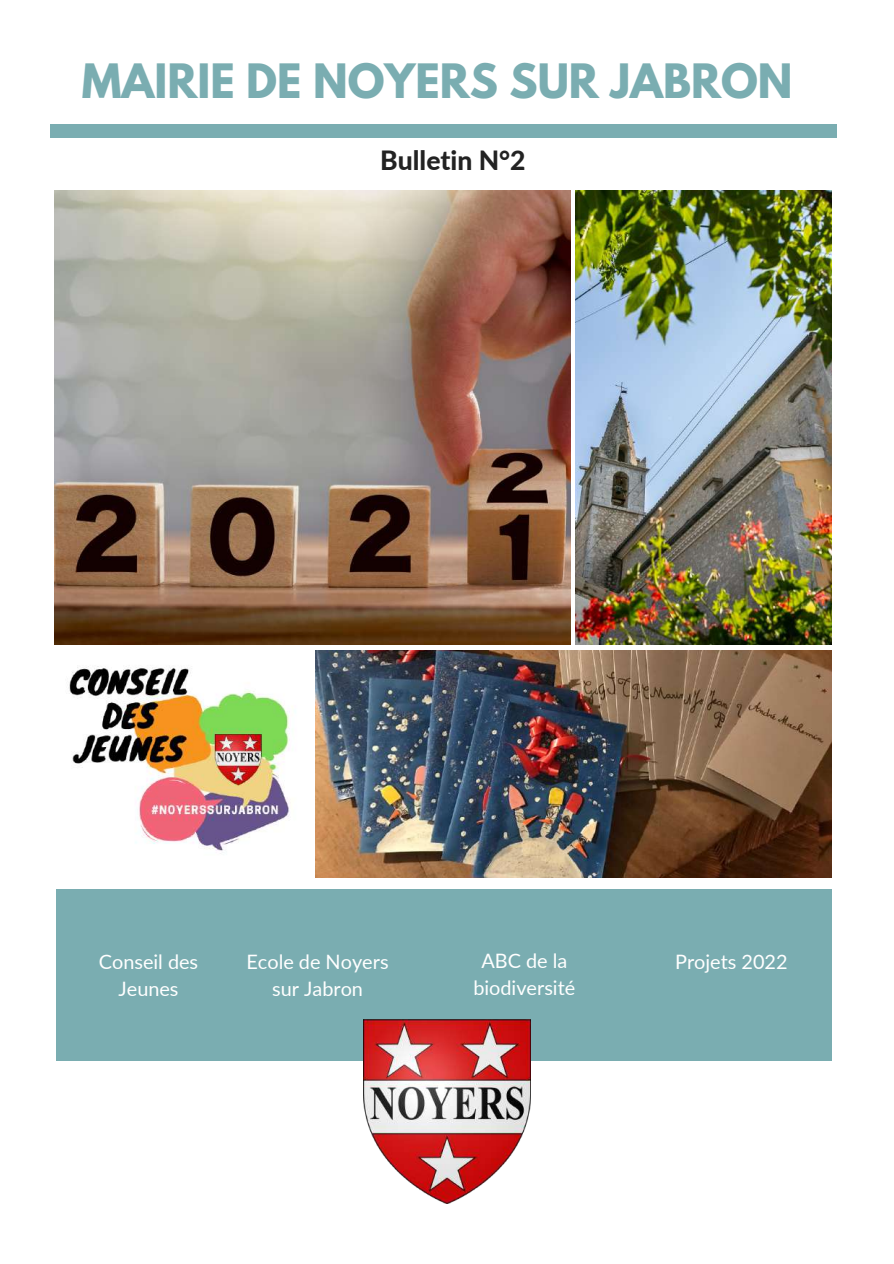
<style>
.page{position:relative;width:894px;height:1264px;background:#fff}
.page>*{position:absolute;margin:0;border:0;box-sizing:border-box;transform-origin:0 0}
.t1{font:700 42px "League Spartan";color:#7aadb1}
.t2{font:800 26.55px "Lato";color:#222}
.t3{font:19.8px/27px "Lato";color:#fff;text-align:center}
</style>
<div class="page">
<img style="left:54px;top:190px;width:516px;height:454px">
<img style="left:575px;top:190px;width:256px;height:454px">
<img style="left:69px;top:666px;width:221px;height:185px">
<img style="left:315px;top:650px;width:516px;height:227px">
<div style="left:50px;top:124px;width:786px;height:13px;background:#7aadb1"></div>
<div style="left:56px;top:889px;width:775px;height:171px;background:#7aadb1"></div>
<img style="left:363px;top:1019px;width:167px;height:184px">
<h1 class="t1" style="left:82px;top:60px;width:712px">MAIRIE DE NOYERS SUR JABRON</h1>
<h2 class="t2" style="left:380px;top:144px;width:147px">Bulletin N°2</h2>
<p class="t3" style="left:99px;top:947px;width:101px">Conseil des<br>Jeunes</p>
<p class="t3" style="left:246px;top:947px;width:144px">Ecole de Noyers sur Jabron</p>
<p class="t3" style="left:473px;top:947px;width:103px">ABC de la biodiversité</p>
<p class="t3" style="left:675px;top:947px;width:114px">Projets 2022</p>
</div>
